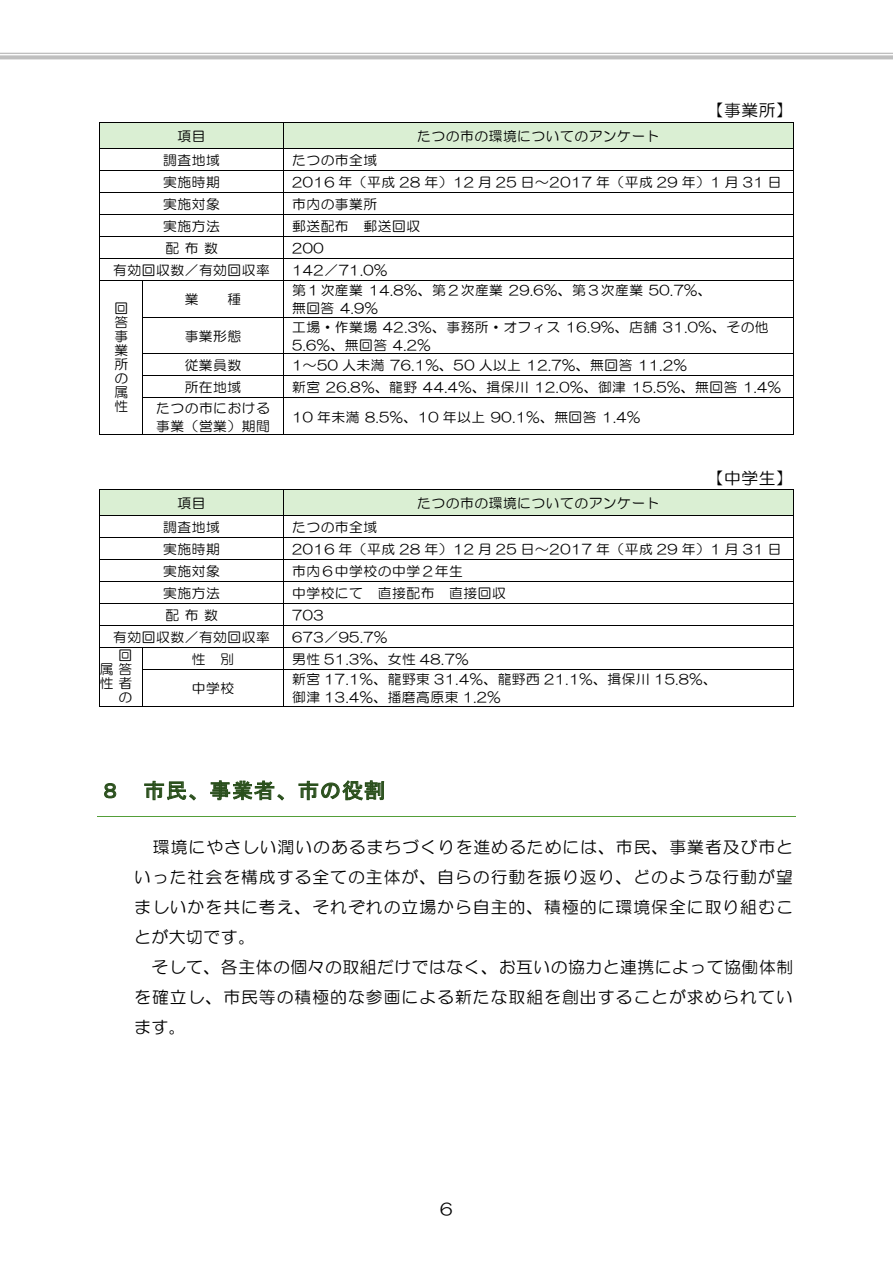
<style>
.page{position:relative;width:893px;height:1263px;background:#fff}
.page>*{position:absolute;margin:0;border:0;box-sizing:border-box;transform-origin:0 0}
.t1{font:21px "MS Gothic";letter-spacing:.03em;color:#2a4f1c}
.t2{font:16.5px/30px "HG Maru Gothic MPRO";letter-spacing:.06em;color:#000;text-align:justify}
.t3{font:13.5px/14px "HG Maru Gothic MPRO";letter-spacing:.04em;color:#000}
</style>
<div class="page">
<svg style="left:0;top:55px;width:893px;height:4px;background:#c5c5c5"></svg>
<hr style="left:0;top:53px;width:893px;height:1px;background:#bfbfbf">
<div style="left:100px;top:123px;width:183px;height:25px;background:#daefd3"></div>
<div style="left:284px;top:123px;width:509px;height:25px;background:#daefd3"></div>
<hr style="left:100px;top:122px;width:183px;height:1px;background:#000">
<hr style="left:284px;top:122px;width:509px;height:1px;background:#000">
<hr style="left:100px;top:148px;width:183px;height:1px;background:#000">
<hr style="left:284px;top:148px;width:509px;height:1px;background:#000">
<hr style="left:100px;top:170px;width:183px;height:1px;background:#000">
<hr style="left:284px;top:170px;width:509px;height:1px;background:#000">
<hr style="left:100px;top:192px;width:183px;height:1px;background:#000">
<hr style="left:284px;top:192px;width:509px;height:1px;background:#000">
<hr style="left:100px;top:214px;width:183px;height:1px;background:#000">
<hr style="left:284px;top:214px;width:509px;height:1px;background:#000">
<hr style="left:100px;top:236px;width:183px;height:1px;background:#000">
<hr style="left:284px;top:236px;width:509px;height:1px;background:#000">
<hr style="left:100px;top:258px;width:183px;height:1px;background:#000">
<hr style="left:284px;top:258px;width:509px;height:1px;background:#000">
<svg style="left:99px;top:122px;width:1px;height:159px"></svg>
<hr style="left:100px;top:280px;width:43px;height:1px;background:#000">
<hr style="left:143px;top:280px;width:140px;height:1px;background:#000">
<svg style="left:283px;top:122px;width:1px;height:159px"></svg>
<hr style="left:284px;top:280px;width:509px;height:1px;background:#000">
<svg style="left:793px;top:122px;width:1px;height:159px"></svg>
<hr style="left:99px;top:281px;width:1px;height:36px;background:#000">
<hr style="left:143px;top:281px;width:1px;height:36px;background:#000">
<hr style="left:283px;top:281px;width:1px;height:36px;background:#000">
<hr style="left:793px;top:281px;width:1px;height:36px;background:#000">
<hr style="left:143px;top:317px;width:140px;height:1px;background:#000">
<hr style="left:284px;top:317px;width:509px;height:1px;background:#000">
<hr style="left:99px;top:317px;width:1px;height:36px;background:#000">
<hr style="left:143px;top:317px;width:1px;height:36px;background:#000">
<hr style="left:283px;top:317px;width:1px;height:36px;background:#000">
<hr style="left:793px;top:317px;width:1px;height:36px;background:#000">
<hr style="left:143px;top:353px;width:140px;height:1px;background:#000">
<hr style="left:284px;top:353px;width:509px;height:1px;background:#000">
<hr style="left:143px;top:375px;width:140px;height:1px;background:#000">
<hr style="left:284px;top:375px;width:509px;height:1px;background:#000">
<svg style="left:99px;top:353px;width:1px;height:45px"></svg>
<hr style="left:143px;top:397px;width:140px;height:1px;background:#000">
<svg style="left:283px;top:353px;width:1px;height:45px"></svg>
<hr style="left:284px;top:397px;width:509px;height:1px;background:#000">
<svg style="left:793px;top:353px;width:1px;height:45px"></svg>
<hr style="left:99px;top:398px;width:1px;height:36px;background:#000">
<hr style="left:100px;top:434px;width:43px;height:1px;background:#000">
<hr style="left:143px;top:398px;width:1px;height:36px;background:#000">
<hr style="left:143px;top:434px;width:140px;height:1px;background:#000">
<hr style="left:283px;top:398px;width:1px;height:36px;background:#000">
<hr style="left:284px;top:434px;width:509px;height:1px;background:#000">
<hr style="left:793px;top:398px;width:1px;height:36px;background:#000">
<div style="left:100px;top:490px;width:183px;height:25px;background:#daefd3"></div>
<div style="left:284px;top:490px;width:509px;height:25px;background:#daefd3"></div>
<hr style="left:100px;top:489px;width:183px;height:1px;background:#000">
<hr style="left:284px;top:489px;width:509px;height:1px;background:#000">
<hr style="left:100px;top:515px;width:183px;height:1px;background:#000">
<hr style="left:284px;top:515px;width:509px;height:1px;background:#000">
<hr style="left:100px;top:537px;width:183px;height:1px;background:#000">
<hr style="left:284px;top:537px;width:509px;height:1px;background:#000">
<hr style="left:100px;top:559px;width:183px;height:1px;background:#000">
<hr style="left:284px;top:559px;width:509px;height:1px;background:#000">
<hr style="left:100px;top:581px;width:183px;height:1px;background:#000">
<hr style="left:284px;top:581px;width:509px;height:1px;background:#000">
<hr style="left:100px;top:603px;width:183px;height:1px;background:#000">
<hr style="left:284px;top:603px;width:509px;height:1px;background:#000">
<hr style="left:100px;top:625px;width:183px;height:1px;background:#000">
<hr style="left:284px;top:625px;width:509px;height:1px;background:#000">
<hr style="left:100px;top:647px;width:43px;height:1px;background:#000">
<hr style="left:143px;top:647px;width:140px;height:1px;background:#000">
<hr style="left:284px;top:647px;width:509px;height:1px;background:#000">
<svg style="left:99px;top:489px;width:1px;height:181px"></svg>
<hr style="left:143px;top:669px;width:140px;height:1px;background:#000">
<svg style="left:283px;top:489px;width:1px;height:181px"></svg>
<hr style="left:284px;top:669px;width:509px;height:1px;background:#000">
<svg style="left:793px;top:489px;width:1px;height:181px"></svg>
<hr style="left:99px;top:670px;width:1px;height:36px;background:#000">
<hr style="left:100px;top:706px;width:43px;height:1px;background:#000">
<hr style="left:143px;top:670px;width:1px;height:36px;background:#000">
<hr style="left:143px;top:706px;width:140px;height:1px;background:#000">
<hr style="left:283px;top:670px;width:1px;height:36px;background:#000">
<hr style="left:284px;top:706px;width:509px;height:1px;background:#000">
<hr style="left:793px;top:670px;width:1px;height:36px;background:#000">
<hr style="left:97px;top:816px;width:699px;height:1px;background:#549e39">
<p class="t2" style="left:707px;top:95px;width:88px">【事業所】</p>
<p class="t3" style="left:178px;top:129px;width:29px">項目</p>
<p class="t3" style="left:417px;top:129px;width:244px">たつの市の環境についてのアンケート</p>
<p class="t3" style="left:163px;top:153px;width:58px">調査地域</p>
<p class="t3" style="left:292px;top:153px;width:87px">たつの市全域</p>
<p class="t3" style="left:163px;top:175px;width:58px">実施時期</p>
<p class="t3" style="left:292px;top:175px;width:491px">2016 年（平成 28 年）12 月 25 日～2017 年（平成 29 年）1 月 31 日</p>
<p class="t3" style="left:163px;top:197px;width:58px">実施対象</p>
<p class="t3" style="left:292px;top:197px;width:87px">市内の事業所</p>
<p class="t3" style="left:163px;top:219px;width:58px">実施方法</p>
<p class="t3" style="left:292px;top:219px;width:130px">郵送配布 郵送回収</p>
<p class="t3" style="left:165px;top:241px;width:54px">配布数</p>
<p class="t3" style="left:292px;top:241px;width:33px">200</p>
<p class="t3" style="left:113px;top:263px;width:158px">有効回収数／有効回収率</p>
<p class="t3" style="left:292px;top:263px;width:97px">142／71.0%</p>
<p class="t3" style="left:114px;top:301px;width:15px;text-align:justify">回答事業所の属性</p>
<p class="t3" style="left:185px;top:292px;width:15px">業</p>
<p class="t3" style="left:228px;top:292px;width:15px">種</p>
<p class="t3" style="left:292px;top:281px;width:421px;line-height:18px">第１次産業 14.8%、第２次産業 29.6%、第３次産業 50.7%、無回答 4.9%</p>
<p class="t3" style="left:185px;top:329px;width:58px">事業形態</p>
<p class="t3" style="left:292px;top:318px;width:478px;line-height:18px">工場・作業場 42.3%、事務所・オフィス 16.9%、店舗 31.0%、その他<br>5.6%、無回答 4.2%</p>
<p class="t3" style="left:185px;top:358px;width:58px">従業員数</p>
<p class="t3" style="left:292px;top:358px;width:396px">1～50 人未満 76.1%、50 人以上 12.7%、無回答 11.2%</p>
<p class="t3" style="left:185px;top:380px;width:58px">所在地域</p>
<p class="t3" style="left:292px;top:380px;width:490px">新宮 26.8%、龍野 44.4%、揖保川 12.0%、御津 15.5%、無回答 1.4%</p>
<p class="t3" style="left:156px;top:399px;width:115px;line-height:18px">たつの市における事業（営業）期間</p>
<p class="t3" style="left:292px;top:410px;width:350px">10 年未満 8.5%、10 年以上 90.1%、無回答 1.4%</p>
<p class="t2" style="left:707px;top:462px;width:88px">【中学生】</p>
<p class="t3" style="left:178px;top:496px;width:29px">項目</p>
<p class="t3" style="left:417px;top:496px;width:244px">たつの市の環境についてのアンケート</p>
<p class="t3" style="left:163px;top:520px;width:58px">調査地域</p>
<p class="t3" style="left:292px;top:520px;width:87px">たつの市全域</p>
<p class="t3" style="left:163px;top:542px;width:58px">実施時期</p>
<p class="t3" style="left:292px;top:542px;width:491px">2016 年（平成 28 年）12 月 25 日～2017 年（平成 29 年）1 月 31 日</p>
<p class="t3" style="left:163px;top:564px;width:58px">実施対象</p>
<p class="t3" style="left:292px;top:564px;width:172px">市内６中学校の中学２年生</p>
<p class="t3" style="left:163px;top:586px;width:58px">実施方法</p>
<p class="t3" style="left:292px;top:586px;width:215px">中学校にて 直接配布 直接回収</p>
<p class="t3" style="left:165px;top:608px;width:54px">配布数</p>
<p class="t3" style="left:292px;top:608px;width:33px">703</p>
<p class="t3" style="left:113px;top:630px;width:158px">有効回収数／有効回収率</p>
<p class="t3" style="left:292px;top:630px;width:97px">673／95.7%</p>
<p class="t3" style="left:100px;top:648px;width:34px;text-align:right">回<br>属答性者の</p>
<p class="t3" style="left:192px;top:652px;width:44px">性 別</p>
<p class="t3" style="left:292px;top:652px;width:178px">男性 51.3%、女性 48.7%</p>
<p class="t3" style="left:192px;top:681px;width:44px">中学校</p>
<p class="t3" style="left:292px;top:670px;width:426px;line-height:18px">新宮 17.1%、龍野東 31.4%、龍野西 21.1%、揖保川 15.8%、御津 13.4%、播磨高原東 1.2%</p>
<h1 class="t1" style="left:99px;top:780px;width:287px">８ 市民、事業者、市の役割</h1>
<p class="t2" style="left:134px;top:832px;width:660px;text-indent:19px">環境にやさしい潤いのあるまちづくりを進めるためには、市民、事業者及び市といった社会を構成する全ての主体が、自らの行動を振り返り、どのような行動が望ましいかを共に考え、それぞれの立場から自主的、積極的に環境保全に取り組むことが大切です。</p>
<p class="t2" style="left:134px;top:952px;width:660px;text-indent:17px">そして、各主体の個々の取組だけではなく、お互いの協力と連携によって協働体制を確立し、市民等の積極的な参画による新たな取組を創出することが求められています。</p>
<p class="t2" style="left:440px;top:1193px;width:14px">6</p>
</div>
